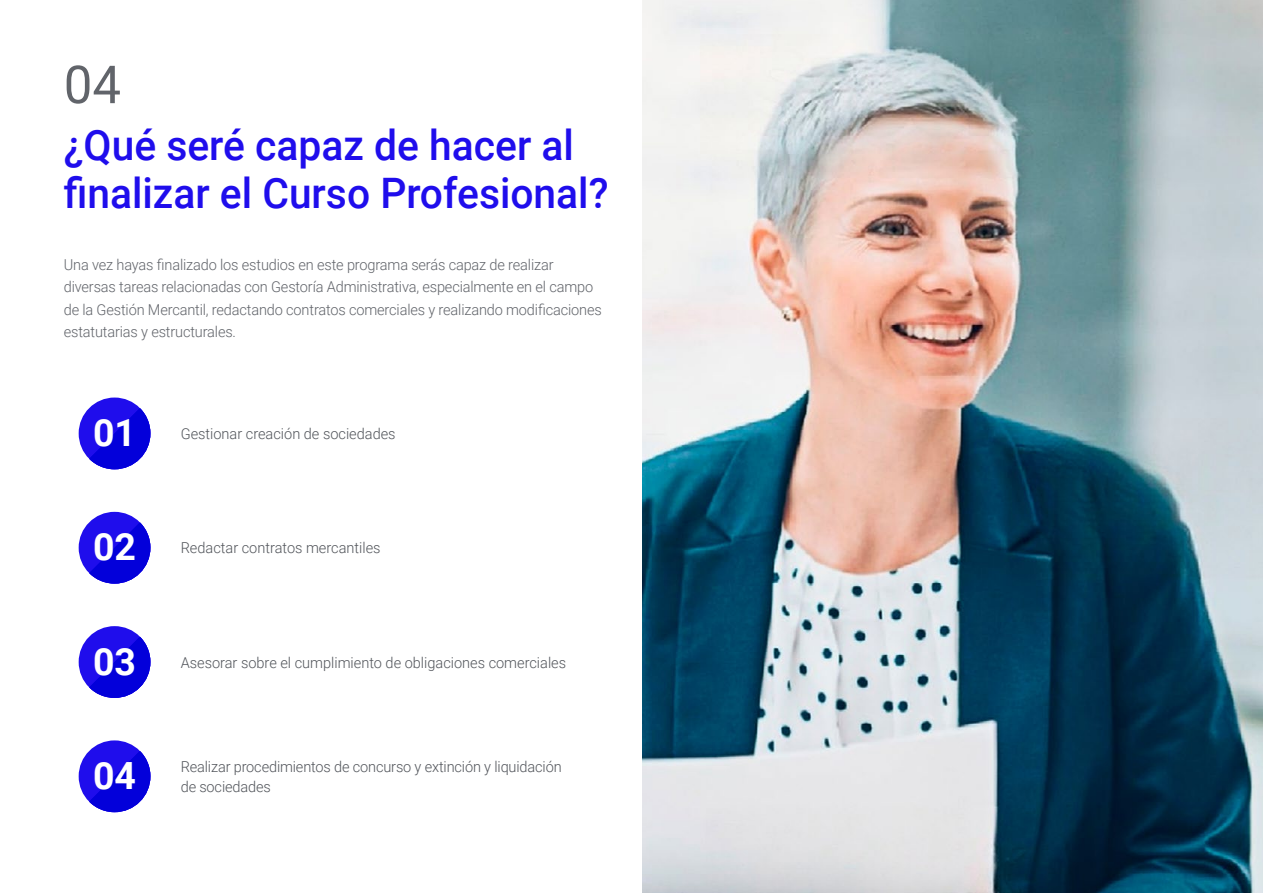
<style>
.page{position:relative;width:1263px;height:893px;background:#fff}
.page>*{position:absolute;margin:0;border:0;box-sizing:border-box;transform-origin:0 0}
.t1{font:52.5px "Roboto";color:#61646a}
.t2{font:500 42px/48px "Roboto";color:#1f0dec}
.t3{font:700 37.5px "Roboto";color:#fff}
.t4{font:300 15px/22.5px "Roboto";letter-spacing:-.01em;color:#61646a}
.t5{font:300 15px/19.5px "Roboto";color:#52555b}
</style>
<div class="page">
<div style="left:79px;top:512px;width:71px;height:72px;background:#1f0dec;border-radius:50%"></div>
<svg style="left:89px;top:522px;width:61px;height:62px"></svg>
<div style="left:79px;top:740px;width:71px;height:72px;background:#1f0dec;border-radius:50%"></div>
<svg style="left:89px;top:751px;width:61px;height:61px"></svg>
<div style="left:79px;top:626px;width:71px;height:72px;background:#1f0dec;border-radius:50%"></div>
<svg style="left:89px;top:637px;width:61px;height:61px"></svg>
<div style="left:79px;top:398px;width:71px;height:71px;background:#1f0dec;border-radius:50%"></div>
<svg style="left:89px;top:408px;width:61px;height:61px"></svg>
<img style="left:642px;top:0;width:621px;height:893px">
<h1 class="t1" style="left:64px;top:48px;width:59px">04</h1>
<h2 class="t2" style="left:64px;top:119px;width:546px">¿Qué seré capaz de hacer al finalizar el Curso Profesional?</h2>
<p class="t4" style="left:64px;top:253px;width:539px">Una vez hayas finalizado los estudios en este programa serás capaz de realizar diversas tareas relacionadas con Gestoría Administrativa, especialmente en el campo de la Gestión Mercantil, redactando contratos comerciales y realizando modificaciones estatutarias y estructurales.</p>
<h3 class="t3" style="left:93px;top:407px;width:45px">01</h3>
<p class="t5" style="left:181px;top:423px;width:216px">Gestionar creación de sociedades</p>
<h3 class="t3" style="left:93px;top:521px;width:45px">02</h3>
<p class="t5" style="left:181px;top:538px;width:201px">Redactar contratos mercantiles</p>
<h3 class="t3" style="left:93px;top:635px;width:45px">03</h3>
<p class="t5" style="left:181px;top:652px;width:387px">Asesorar sobre el cumplimiento de obligaciones comerciales</p>
<h3 class="t3" style="left:93px;top:749px;width:45px">04</h3>
<p class="t5" style="left:181px;top:756px;width:382px">Realizar procedimientos de concurso y extinción y liquidación de sociedades</p>
</div>
